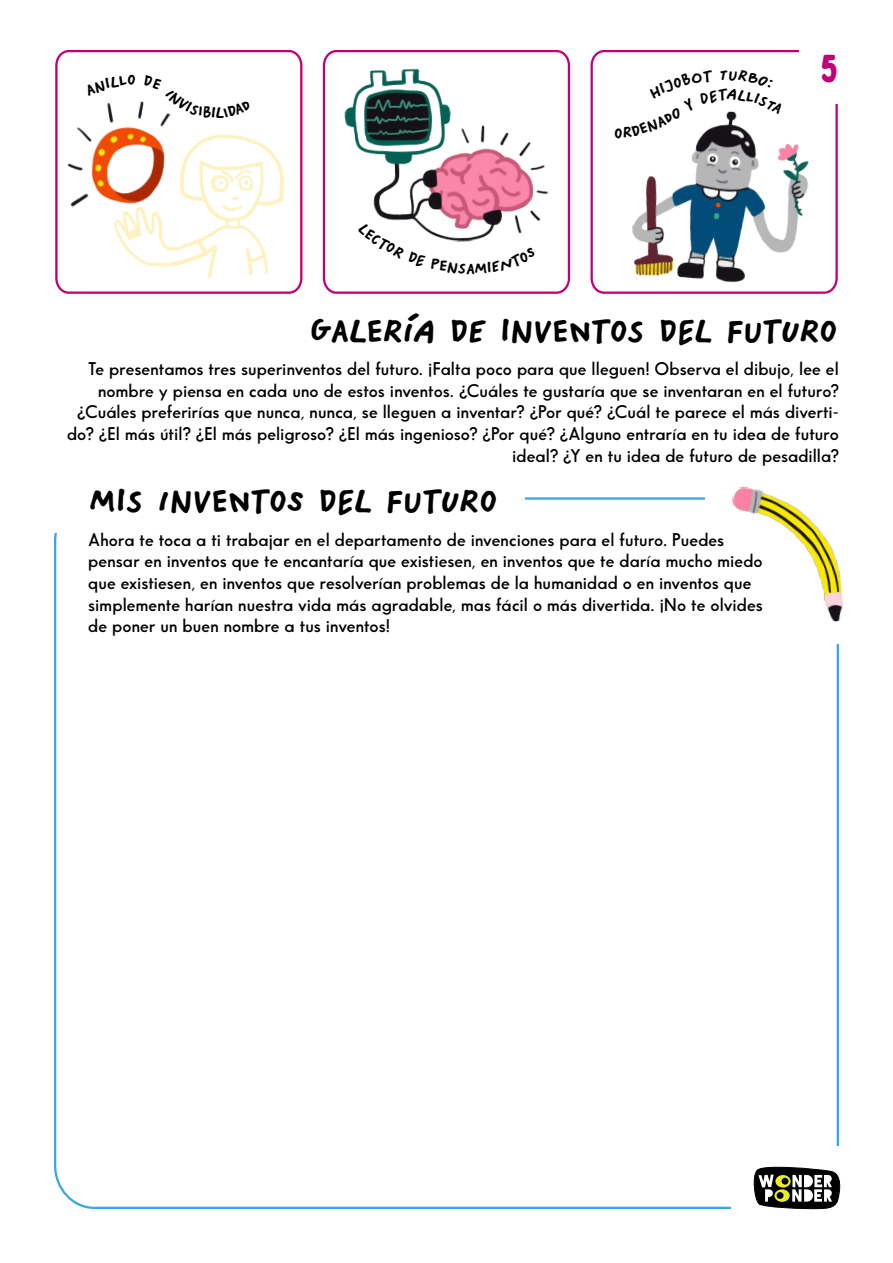
<style>
.page{position:relative;width:893px;height:1263px;background:#fff}
.page>*{position:absolute;margin:0;border:0;box-sizing:border-box;transform-origin:0 0}
.t1{font:39px "Bobby Jones Soft";color:#c10077}
.t2{font:28.5px "Mr Orange";letter-spacing:-.02em;color:#000}
.t3{font:600 18px/21.6px "Sans Serif FLF";letter-spacing:.005em;color:#000}
.t4{font:13.5px "Mr Orange";color:#000}
</style>
<div class="page">
<svg style="left:322px;top:50px;width:249px;height:244px"></svg>
<svg style="left:55px;top:50px;width:248px;height:244px"></svg>
<svg style="left:590px;top:50px;width:248px;height:244px"></svg>
<div style="left:799px;top:41px;width:48px;height:63px;background:#fff"></div>
<img style="left:343px;top:64px;width:207px;height:181px">
<img style="left:732px;top:486px;width:111px;height:136px">
<img style="left:628px;top:104px;width:187px;height:186px">
<img style="left:66px;top:99px;width:105px;height:112px">
<img style="left:111px;top:127px;width:177px;height:157px">
<svg style="left:753px;top:1166px;width:88px;height:43px"></svg>
<svg style="left:774px;top:1189px;width:16px;height:13px"></svg>
<div style="left:777px;top:1192px;width:6px;height:7px;background:#000;border-radius:50%"></div>
<svg style="left:775px;top:1175px;width:16px;height:12px"></svg>
<div style="left:781px;top:1178px;width:7px;height:6px;background:#000;border-radius:50%"></div>
<svg style="left:358px;top:223px;width:178px;height:51px"></svg>
<svg style="left:85px;top:75px;width:51px;height:21px"></svg>
<svg style="left:144px;top:75px;width:107px;height:44px"></svg>
<svg style="left:614px;top:70px;width:170px;height:69px"></svg>
<p class="t4" style="left:720px;top:67px;width:10px">T</p>
<h1 class="t1" style="left:820px;top:44px;width:20px">5</h1>
<h2 class="t2" style="left:310px;top:316px;width:529px">GALERÍA DE INVENTOS DEL FUTURO</h2>
<p class="t3" style="left:67px;top:358px;width:773px;text-align:right">Te presentamos tres superinventos del futuro. ¡Falta poco para que lleguen! Observa el dibujo, lee el nombre y piensa en cada uno de estos inventos. ¿Cuáles te gustaría que se inventaran en el futuro? ¿Cuáles preferirías que nunca, nunca, se lleguen a inventar? ¿Por qué? ¿Cuál te parece el más diverti&shy;do? ¿El más útil? ¿El más peligroso? ¿El más ingenioso? ¿Por qué? ¿Alguno entraría en tu idea de futuro ideal? ¿Y en tu idea de futuro de pesadilla?</p>
<h2 class="t2" style="left:89px;top:486px;width:410px">MIS INVENTOS DEL FUTURO</h2>
<p class="t3" style="left:88px;top:529px;width:676px">Ahora te toca a ti trabajar en el departamento de invenciones para el futuro. Puedes pensar en inventos que te encantaría que existiesen, en inventos que te daría mucho miedo que existiesen, en inventos que resolverían problemas de la humanidad o en inventos que simplemente harían nuestra vida más agradable, mas fácil o más divertida. ¡No te olvides de poner un buen nombre a tus inventos!</p>
</div>
